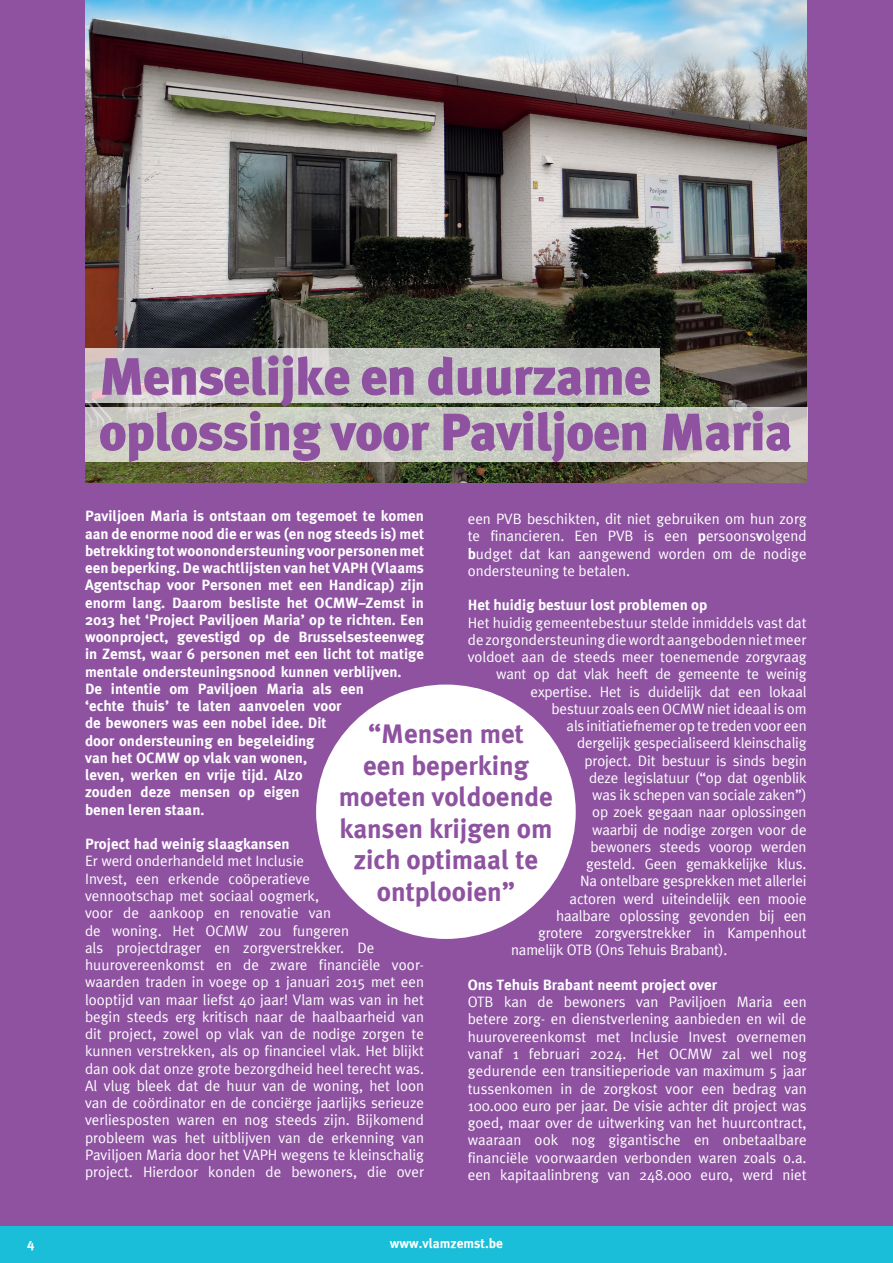
<style>
.page{position:relative;width:893px;height:1263px;background:#fff}
.page>*{position:absolute;margin:0;border:0;box-sizing:border-box;transform-origin:0 0}
.t1{font:900 52.5px/55.5px "Meta Plus";letter-spacing:-.015em;color:#8e52a1}
.t2{font:700 27px/31.5px "Meta Plus";color:#8e52a1;text-align:center}
.t3{font:15px/17.2px "Meta Plus";color:#fff;text-align:justify}
.t4{font:700 15px/17.2px "Meta Plus";color:#fff}
.t5{font:700 13.5px "Meta Plus";color:#fff}
.s1{font-weight:700}
</style>
<div class="page">
<div style="left:0;top:0;width:893px;height:1226px;background:#8e52a1"></div>
<img style="left:85px;top:0;width:722px;height:483px">
<div style="left:316px;top:684px;width:260px;height:255px;background:#fff;border-radius:50%"></div>
<svg style="left:85px;top:407px;width:723px;height:55px;background:#cccec5"></svg>
<svg style="left:85px;top:348px;width:574px;height:55px;background:#c9cac5"></svg>
<div style="left:0;top:1226px;width:893px;height:37px;background:#1abed8"></div>
<h1 class="t1" style="left:99px;top:349px;width:695px">Menselijke en duurzame oplossing voor Paviljoen Maria</h1>
<p class="t4" style="left:85px;top:507px;width:341px">Paviljoen Maria is ontstaan om tegemoet te komen aan de enorme nood die er was (en nog steeds is) met betrekking tot woonondersteuning voor personen met een beperking. De wachtlijsten van het VAPH (Vlaams Agentschap voor Personen met een Handicap) zijn enorm lang. Daarom besliste het OCMW–Zemst in 2013 het ‘Project Paviljoen Maria’ op te richten. Een woonproject, gevestigd op de Brusselsesteenweg in Zemst, waar 6 personen met een licht tot matige mentale ondersteuningsnood kunnen verblijven.<br>De intentie om Paviljoen Maria als een<br>‘echte thuis’ te laten aanvoelen voor<br>de bewoners was een nobel idee. Dit<br>door ondersteuning en begeleiding<br>van het OCMW op vlak van wonen,<br>leven, werken en vrije tijd. Alzo<br>zouden deze mensen op eigen<br>benen leren staan.</p>
<p class="t4" style="left:85px;top:835px;width:206px">Project had weinig slaagkansen</p>
<p class="t3" style="left:85px;top:852px;width:341px;text-align:left">Er werd onderhandeld met Inclusie<br>Invest, een erkende coöperatieve<br>vennootschap met sociaal oogmerk,<br>voor de aankoop en renovatie van<br>de woning. Het OCMW zou fungeren<br>als projectdrager en zorgverstrekker. De huurovereenkomst en de zware financiële voor&shy;waarden traden in voege op 1 januari 2015 met een looptijd van maar liefst 40 jaar! Vlam was van in het begin steeds erg kritisch naar de haalbaarheid van dit project, zowel op vlak van de nodige zorgen te kunnen verstrekken, als op financieel vlak. Het blijkt dan ook dat onze grote bezorgdheid heel terecht was.<br>Al vlug bleek dat de huur van de woning, het loon van de coördinator en de conciërge jaarlijks serieuze verliesposten waren en nog steeds zijn. Bijkomend probleem was het uitblijven van de erkenning van Paviljoen Maria door het VAPH wegens te kleinschalig project. Hierdoor konden de bewoners, die over</p>
<p class="t3" style="left:468px;top:510px;width:340px">een PVB beschikten, dit niet gebruiken om hun zorg te financieren. Een PVB is een <span class="s1">p</span>ersoons<span class="s1">v</span>olgend <span class="s1">b</span>udget dat kan aangewend worden om de nodige ondersteuning te betalen.</p>
<p class="t4" style="left:468px;top:596px;width:241px">Het huidig bestuur lost problemen op</p>
<p class="t3" style="left:468px;top:614px;width:340px">Het huidig gemeentebestuur stelde inmiddels vast dat</p>
<p class="t3" style="left:468px;top:631px;width:340px">de zorgondersteuning die wordt aangeboden niet meer</p>
<p class="t3" style="left:468px;top:648px;width:340px">voldoet aan de steeds meer toenemende zorgvraag</p>
<p class="t3" style="left:496px;top:665px;width:312px">want op dat vlak heeft de gemeente te weinig</p>
<p class="t3" style="left:531px;top:683px;width:277px">expertise. Het is duidelijk dat een lokaal</p>
<p class="t3" style="left:552px;top:700px;width:256px">bestuur zoals een OCMW niet ideaal is om</p>
<p class="t3" style="left:567px;top:717px;width:242px">als initiatiefnemer op te treden voor een</p>
<p class="t3" style="left:577px;top:734px;width:231px">dergelijk gespecialiseerd kleinschalig</p>
<p class="t3" style="left:585px;top:752px;width:224px">project. Dit bestuur is sinds begin</p>
<p class="t3" style="left:589px;top:769px;width:219px">deze legislatuur (“op dat ogenblik</p>
<p class="t3" style="left:592px;top:786px;width:216px">was ik schepen van sociale zaken”)</p>
<p class="t3" style="left:592px;top:803px;width:216px">op zoek gegaan naar oplossingen</p>
<p class="t3" style="left:592px;top:821px;width:216px">waarbij de nodige zorgen voor de</p>
<p class="t3" style="left:591px;top:838px;width:217px">bewoners steeds voorop werden</p>
<p class="t3" style="left:586px;top:855px;width:222px">gesteld. Geen gemakkelijke klus.</p>
<p class="t3" style="left:580px;top:872px;width:228px">Na ontelbare gesprekken met allerlei</p>
<p class="t3" style="left:570px;top:890px;width:238px">actoren werd uiteindelijk een mooie</p>
<p class="t3" style="left:556px;top:907px;width:252px">haalbare oplossing gevonden bij een</p>
<p class="t3" style="left:538px;top:924px;width:270px">grotere zorgverstrekker in Kampenhout</p>
<p class="t3" style="left:511px;top:941px;width:218px">namelijk OTB (Ons Tehuis Brabant).</p>
<p class="t4" style="left:468px;top:976px;width:251px">Ons Tehuis Brabant neemt project over</p>
<p class="t3" style="left:468px;top:993px;width:340px">OTB kan de bewoners van Paviljoen Maria een betere zorg- en dienstverlening aanbieden en wil de huurovereenkomst met Inclusie Invest overnemen vanaf 1 februari 2024. Het OCMW zal wel nog gedurende een transitieperiode van maximum 5 jaar tussenkomen in de zorgkost voor een bedrag van 100.000 euro per jaar. De visie achter dit project was goed, maar over de uitwerking van het huurcontract, waaraan ook nog gigantische en onbetaalbare financiële voorwaarden verbonden waren zoals o.a. een kapitaalinbreng van 248.000 euro, werd niet</p>
<h2 class="t2" style="left:339px;top:718px;width:216px">“Mensen met<br>een beperking moeten voldoende kansen krijgen om zich optimaal te ontplooien”</h2>
<p class="t5" style="left:27px;top:1235px;width:9px">4</p>
<p class="t5" style="left:390px;top:1235px;width:114px">www.vlamzemst.be</p>
</div>
